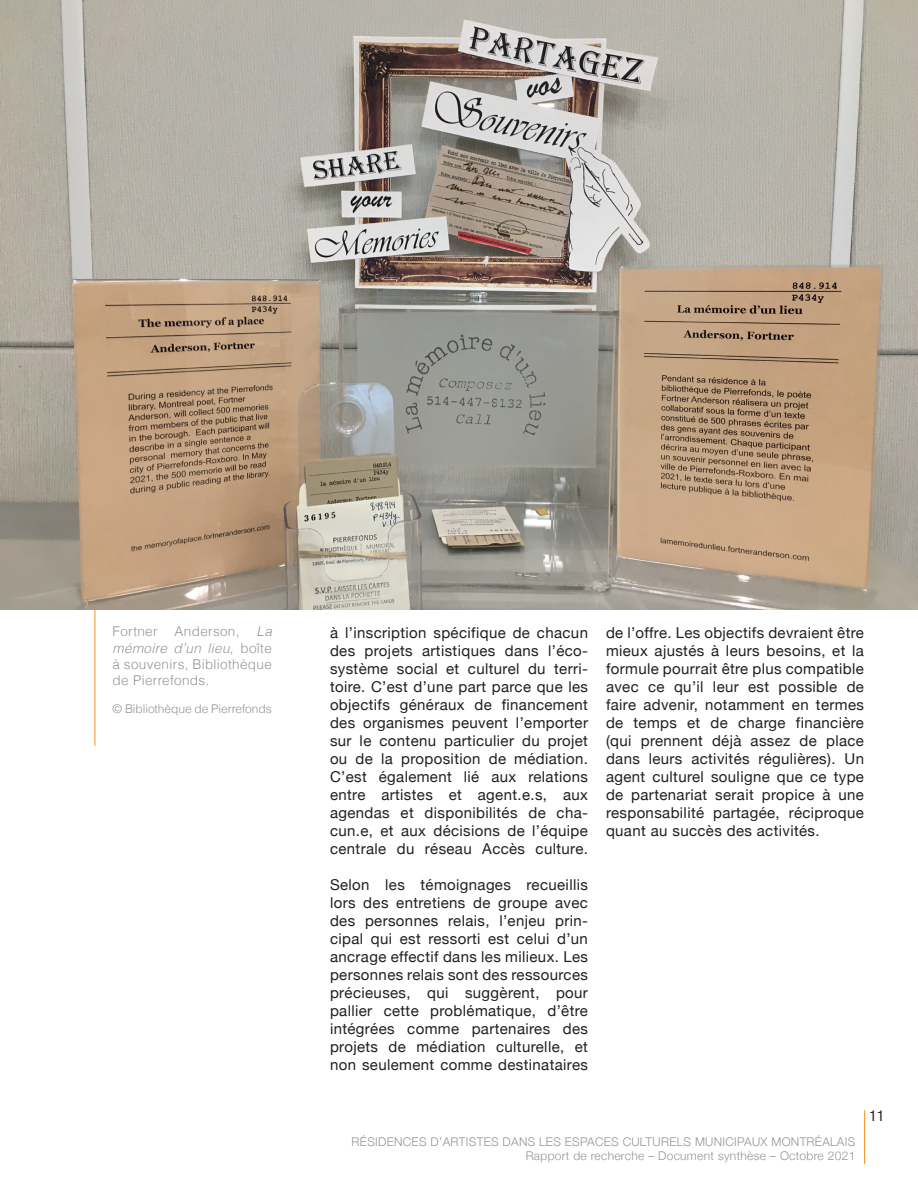
<style>
.page{position:relative;width:918px;height:1188px;background:#fff}
.page>*{position:absolute;margin:0;border:0;box-sizing:border-box;transform-origin:0 0}
.t1{font:15px/18px "Helvetica Neue";letter-spacing:.025em;color:#231f20;text-align:justify}
.t2{font:condensed 15px "Helvetica Neue LT Std";color:#231f20}
.t3{font:300 13.5px/16.2px "Helvetica";letter-spacing:.025em;color:#939598;text-align:justify}
.t4{font:300 12px/14.4px "Helvetica Neue";letter-spacing:.025em;color:#939598;text-align:right}
.t5{font:300 12px "Helvetica";letter-spacing:-.005em;color:#939598}
.s1{font-style:italic}
</style>
<div class="page">
<hr style="left:864px;top:1110px;width:1px;height:54px;background:#f68e1e">
<img style="left:0;top:0;width:918px;height:610px">
<hr style="left:95px;top:610px;width:1px;height:136px;background:#f68e1e">
<p class="t3" style="left:113px;top:623px;width:161px;text-indent:144px"><span class="s1">La mémoire d’un lieu</span>, boîte à souvenirs, Bibliothèque de Pierrefonds.</p>
<p class="t5" style="left:113px;top:702px;width:161px">© Bibliothèque de Pierrefonds</p>
<p class="t3" style="left:113px;top:623px;width:47px">Fortner</p>
<p class="t3" style="left:175px;top:623px;width:66px">Anderson,</p>
<p class="t1" style="left:330px;top:623px;width:260px">à l’inscription spécifique de chacun des projets artistiques dans l’éco&shy;système social et culturel du terri&shy;toire. C’est d’une part parce que les objectifs généraux de financement des organismes peuvent l’emporter sur le contenu particulier du projet ou de la proposition de médiation.<br>C’est également lié aux relations entre artistes et agent.e.s, aux agendas et disponibilités de cha&shy;cun.e, et aux décisions de l’équipe centrale du réseau Accès culture.</p>
<p class="t1" style="left:330px;top:875px;width:260px">Selon les témoignages recueillis lors des entretiens de groupe avec des personnes relais, l’enjeu prin&shy;cipal qui est ressorti est celui d’un ancrage effectif dans les milieux. Les personnes relais sont des ressources précieuses, qui suggèrent, pour pallier cette problématique, d’être intégrées comme partenaires des projets de médiation culturelle, et non seulement comme destinataires</p>
<p class="t1" style="left:606px;top:623px;width:260px">de l’offre. Les objectifs devraient être mieux ajustés à leurs besoins, et la formule pourrait être plus compatible avec ce qu’il leur est possible de faire advenir, notamment en termes de temps et de charge financière (qui prennent déjà assez de place dans leurs activités régulières). Un agent culturel souligne que ce type de partenariat serait propice à une responsabilité partagée, réciproque quant au succès des activités.</p>
<p class="t2" style="left:870px;top:1107px;width:16px">11</p>
<p class="t4" style="left:352px;top:1134px;width:505px">RÉSIDENCES D’ARTISTES DANS LES ESPACES CULTURELS MUNICIPAUX MONTRÉALAIS<br>Rapport de recherche – Document synthèse – Octobre 2021</p>
</div>
